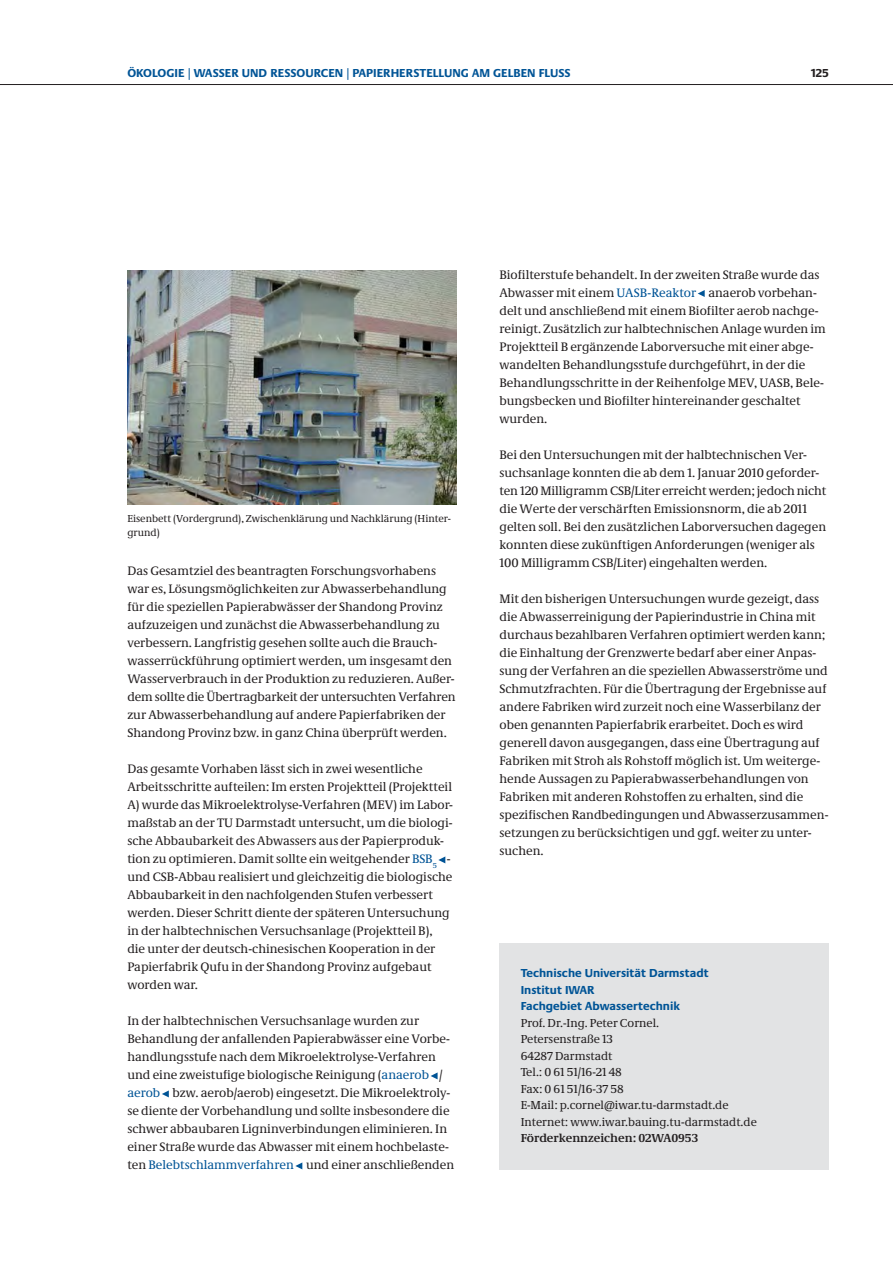
<style>
.page{position:relative;width:893px;height:1263px;background:#fff}
.page>*{position:absolute;margin:0;border:0;box-sizing:border-box;transform-origin:0 0}
.t1{font:12.75px/18px "Neue Demos";color:#231f20}
.t2{font:12px/16.5px "Neue Demos";color:#231f20}
.t3{font:700 12px/16.5px "Neue Praxis";color:#005496}
.t4{font:700 12px "Neue Demos";color:#231f20}
.t5{font:700 12px "Neue Praxis";color:#231f20}
.t6{font:10.5px/13.5px "Neue Demos";color:#231f20}
.s1{color:#005496}
</style>
<div class="page">
<svg style="left:295px;top:1162px;width:7px;height:7px"></svg>
<svg style="left:431px;top:1072px;width:7px;height:7px"></svg>
<svg style="left:162px;top:1090px;width:7px;height:7px"></svg>
<svg style="left:438px;top:856px;width:7px;height:7px"></svg>
<svg style="left:698px;top:290px;width:7px;height:7px"></svg>
<hr style="left:0;top:84px;width:892px;height:1px;background:#231f20">
<div style="left:499px;top:944px;width:330px;height:226px;background:#e2e3e4"></div>
<img style="left:127px;top:270px;width:330px;height:234px">
<p class="t3" style="left:127px;top:65px;width:445px">ÖKOLOGIE | WASSER UND RESSOURCEN | PAPIERHERSTELLUNG AM GELBEN FLUSS</p>
<p class="t5" style="left:811px;top:68px;width:19px">125</p>
<p class="t6" style="left:127px;top:513px;width:325px">Eisenbett (Vordergrund), Zwischenklärung und Nachklärung (Hinter&shy;grund)</p>
<p class="t1" style="left:127px;top:563px;width:330px">Das Gesamtziel des beantragten Forschungsvorhabens war es, Lösungsmöglichkeiten zur Abwasserbehandlung für die speziellen Papierabwässer der Shandong Provinz aufzuzeigen und zunächst die Abwasserbehandlung zu verbessern. Langfristig gesehen sollte auch die Brauch&shy;wasserrückführung optimiert werden, um insgesamt den Wasserverbrauch in der Produktion zu reduzieren. Außer&shy;dem sollte die Übertragbarkeit der untersuchten Verfahren zur Abwasserbehandlung auf andere Papierfabriken der Shandong Provinz bzw. in ganz China überprüft werden.</p>
<p class="t1" style="left:127px;top:761px;width:327px">Das gesamte Vorhaben lässt sich in zwei wesentliche Arbeitsschritte aufteilen: Im ersten Projektteil (Projektteil A) wurde das Mikroelektrolyse-Verfahren (MEV) im Labor&shy;maßstab an der TU Darmstadt untersucht, um die biologi&shy;sche Abbaubarkeit des Abwassers aus der Papierproduk&shy;tion zu optimieren. Damit sollte ein weitgehender <span class="s1">BSB</span><sub>5</sub> - und CSB-Abbau realisiert und gleichzeitig die biologische Abbaubarkeit in den nachfolgenden Stufen verbessert werden. Dieser Schritt diente der späteren Untersuchung in der halbtechnischen Versuchsanlage (Projektteil B), die unter der deutsch-chinesischen Kooperation in der Papierfabrik Qufu in der Shandong Provinz aufgebaut worden war.</p>
<p class="t1" style="left:127px;top:1013px;width:328px">In der halbtechnischen Versuchsanlage wurden zur Behandlung der anfallenden Papierabwässer eine Vorbe&shy;handlungsstufe nach dem Mikroelektrolyse-Verfahren und eine zweistufige biologische Reinigung (<span class="s1">anaerob</span> / <span class="s1">aerob</span> bzw. aerob/aerob) eingesetzt. Die Mikroelektroly&shy;se diente der Vorbehandlung und sollte insbesondere die schwer abbaubaren Ligninverbindungen eliminieren. In einer Straße wurde das Abwasser mit einem hochbelaste&shy;ten <span class="s1">Belebtschlammverfahren</span> und einer anschließenden</p>
<p class="t1" style="left:499px;top:267px;width:328px">Biofilterstufe behandelt. In der zweiten Straße wurde das Abwasser mit einem <span class="s1">UASB-Reaktor</span> anaerob vorbehan&shy;delt und anschließend mit einem Biofilter aerob nachge&shy;reinigt. Zusätzlich zur halbtechnischen Anlage wurden im Projektteil B ergänzende Laborversuche mit einer abge&shy;wandelten Behandlungsstufe durchgeführt, in der die Behandlungsschritte in der Reihenfolge MEV, UASB, Bele&shy;bungsbecken und Biofilter hintereinander geschaltet wurden.</p>
<p class="t1" style="left:499px;top:447px;width:328px">Bei den Untersuchungen mit der halbtechnischen Ver&shy;suchsanlage konnten die ab dem 1. Januar 2010 geforder&shy;ten 120 Milligramm CSB/Liter erreicht werden; jedoch nicht die Werte der verschärften Emissionsnorm, die ab 2011 gelten soll. Bei den zusätzlichen Laborversuchen dagegen konnten diese zukünftigen Anforderungen (weniger als 100 Milligramm CSB/Liter) eingehalten werden.</p>
<p class="t1" style="left:499px;top:591px;width:331px">Mit den bisherigen Untersuchungen wurde gezeigt, dass die Abwasserreinigung der Papierindustrie in China mit durchaus bezahlbaren Verfahren optimiert werden kann; die Einhaltung der Grenzwerte bedarf aber einer Anpas&shy;sung der Verfahren an die speziellen Abwasserströme und Schmutzfrachten. Für die Übertragung der Ergebnisse auf andere Fabriken wird zurzeit noch eine Wasserbilanz der oben genannten Papierfabrik erarbeitet. Doch es wird generell davon ausgegangen, dass eine Übertragung auf Fabriken mit Stroh als Rohstoff möglich ist. Um weiterge&shy;hende Aussagen zu Papierabwasserbehandlungen von Fabriken mit anderen Rohstoffen zu erhalten, sind die spezifischen Randbedingungen und Abwasserzusammen&shy;setzungen zu berücksichtigen und ggf. weiter zu unter&shy;suchen.</p>
<p class="t3" style="left:521px;top:966px;width:189px">Technische Universität Darmstadt<br>Institut IWAR<br>Fachgebiet Abwassertechnik</p>
<p class="t2" style="left:521px;top:1016px;width:238px">Prof. Dr.-Ing. Peter Cornel.<br>Petersenstraße 13<br>64287 Darmstadt<br>Tel.: 0 61 51/16-21 48<br>Fax: 0 61 51/16-37 58<br>E-Mail: p.cornel@iwar.tu-darmstadt.de<br>Internet: www.iwar.bauing.tu-darmstadt.de</p>
<p class="t4" style="left:521px;top:1134px;width:179px">Förderkennzeichen: 02WA0953</p>
</div>
